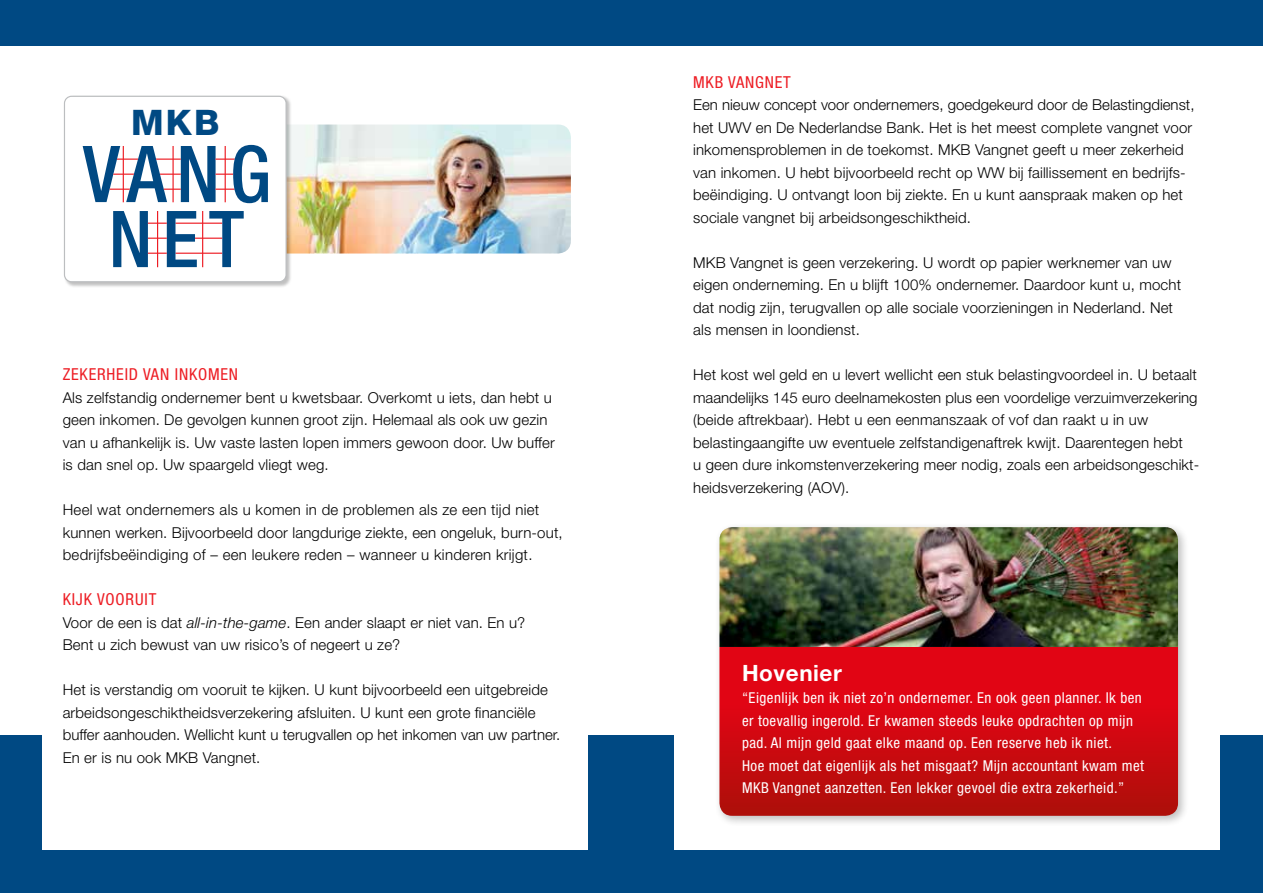
<style>
.page{position:relative;width:1263px;height:893px;background:#fff}
.page>*{position:absolute;margin:0;border:0;box-sizing:border-box;transform-origin:0 0}
.t1{font:800 35.25px "Helvetica Neue";color:#004983}
.t2{font:700 22.5px "Helvetica Neue";letter-spacing:.025em;color:#fff}
.t3{font:condensed 16.5px "Helvetica Neue";letter-spacing:.05em;color:#ed1d24}
.t4{font:300 15px/22.5px "Helvetica Neue";letter-spacing:.01em;color:#000}
.t5{font:condensed 15px/22.5px "Helvetica Neue";letter-spacing:.03em;color:#fff}
.s1{font-style:italic}
</style>
<div class="page">
<div style="left:0;top:0;width:631px;height:46px;background:#004983"></div>
<div style="left:631px;top:0;width:632px;height:46px;background:#004983"></div>
<div style="left:631px;top:735px;width:632px;height:158px;background:#004983"></div>
<div style="left:0;top:735px;width:631px;height:158px;background:#004983"></div>
<div style="left:43px;top:721px;width:544px;height:129px;background:#fff"></div>
<div style="left:674px;top:721px;width:545px;height:129px;background:#fff"></div>
<div style="left:714px;top:522px;width:475px;height:305px;background:#000;opacity:.25"></div>
<svg style="left:719px;top:647px;width:459px;height:169px;background:#cf0911"></svg>
<img style="left:719px;top:527px;width:459px;height:120px">
<img style="left:292px;top:125px;width:279px;height:129px">
<div style="left:63px;top:95px;width:229px;height:193px;background:#000;opacity:.25"></div>
<svg style="left:63px;top:95px;width:224px;height:188px"></svg>
<h1 class="t1" style="left:131px;top:102px;width:90px">MKB</h1>
<p class="t3" style="left:63px;top:365px;width:177px">ZEKERHEID VAN INKOMEN</p>
<p class="t4" style="left:63px;top:386px;width:494px">Als zelfstandig ondernemer bent u kwetsbaar. Overkomt u iets, dan hebt u geen inkomen. De gevolgen kunnen groot zijn. Helemaal als ook uw gezin van u afhankelijk is. Uw vaste lasten lopen immers gewoon door. Uw buffer is dan snel op. Uw spaargeld vliegt weg.</p>
<p class="t4" style="left:63px;top:498px;width:501px">Heel wat ondernemers als u komen in de problemen als ze een tijd niet kunnen werken. Bijvoorbeeld door langdurige ziekte, een ongeluk, burn-out, bedrijfsbeëindiging of – een leukere reden – wanneer u kinderen krijgt.</p>
<p class="t3" style="left:63px;top:590px;width:95px">KIJK VOORUIT</p>
<p class="t4" style="left:63px;top:611px;width:464px">Voor de een is dat <span class="s1">all-in-the-game</span>. Een ander slaapt er niet van. En u?<br>Bent u zich bewust van uw risico’s of negeert u ze?</p>
<p class="t4" style="left:63px;top:678px;width:499px">Het is verstandig om vooruit te kijken. U kunt bijvoorbeeld een uitgebreide arbeidsongeschiktheidsverzekering afsluiten. U kunt een grote financiële buffer aanhouden. Wellicht kunt u terugvallen op het inkomen van uw partner.<br>En er is nu ook MKB Vangnet.</p>
<p class="t3" style="left:693px;top:72px;width:99px">MKB VANGNET</p>
<p class="t4" style="left:693px;top:93px;width:503px">Een nieuw concept voor ondernemers, goedgekeurd door de Belastingdienst, het UWV en De Nederlandse Bank. Het is het meest complete vangnet voor inkomensproblemen in de toekomst. MKB Vangnet geeft u meer zekerheid van inkomen. U hebt bijvoorbeeld recht op WW bij faillissement en bedrijfs&shy;beëindiging. U ontvangt loon bij ziekte. En u kunt aanspraak maken op het sociale vangnet bij arbeidsongeschiktheid.</p>
<p class="t4" style="left:693px;top:251px;width:489px">MKB Vangnet is geen verzekering. U wordt op papier werknemer van uw eigen onderneming. En u blijft 100% ondernemer. Daardoor kunt u, mocht dat nodig zijn, terugvallen op alle sociale voorzieningen in Nederland. Net als mensen in loondienst.</p>
<p class="t4" style="left:693px;top:363px;width:508px">Het kost wel geld en u levert wellicht een stuk belastingvoordeel in. U betaalt maandelijks 145 euro deelnamekosten plus een voordelige verzuimverzekering (beide aftrekbaar). Hebt u een eenmanszaak of vof dan raakt u in uw belastingaangifte uw eventuele zelfstandigenaftrek kwijt. Daarentegen hebt<br>u geen dure inkomstenverzekering meer nodig, zoals een arbeidsongeschikt&shy;heidsverzekering (AOV).</p>
<h2 class="t2" style="left:742px;top:659px;width:101px">Hovenier</h2>
<p class="t5" style="left:742px;top:686px;width:404px">“Eigenlijk ben ik niet zo’n ondernemer. En ook geen planner. Ik ben er toevallig ingerold. Er kwamen steeds leuke opdrachten op mijn pad. Al mijn geld gaat elke maand op. Een reserve heb ik niet.<br>Hoe moet dat eigenlijk als het misgaat? Mijn accountant kwam met MKB Vangnet aanzetten. Een lekker gevoel die extra zekerheid.”</p>
</div>
